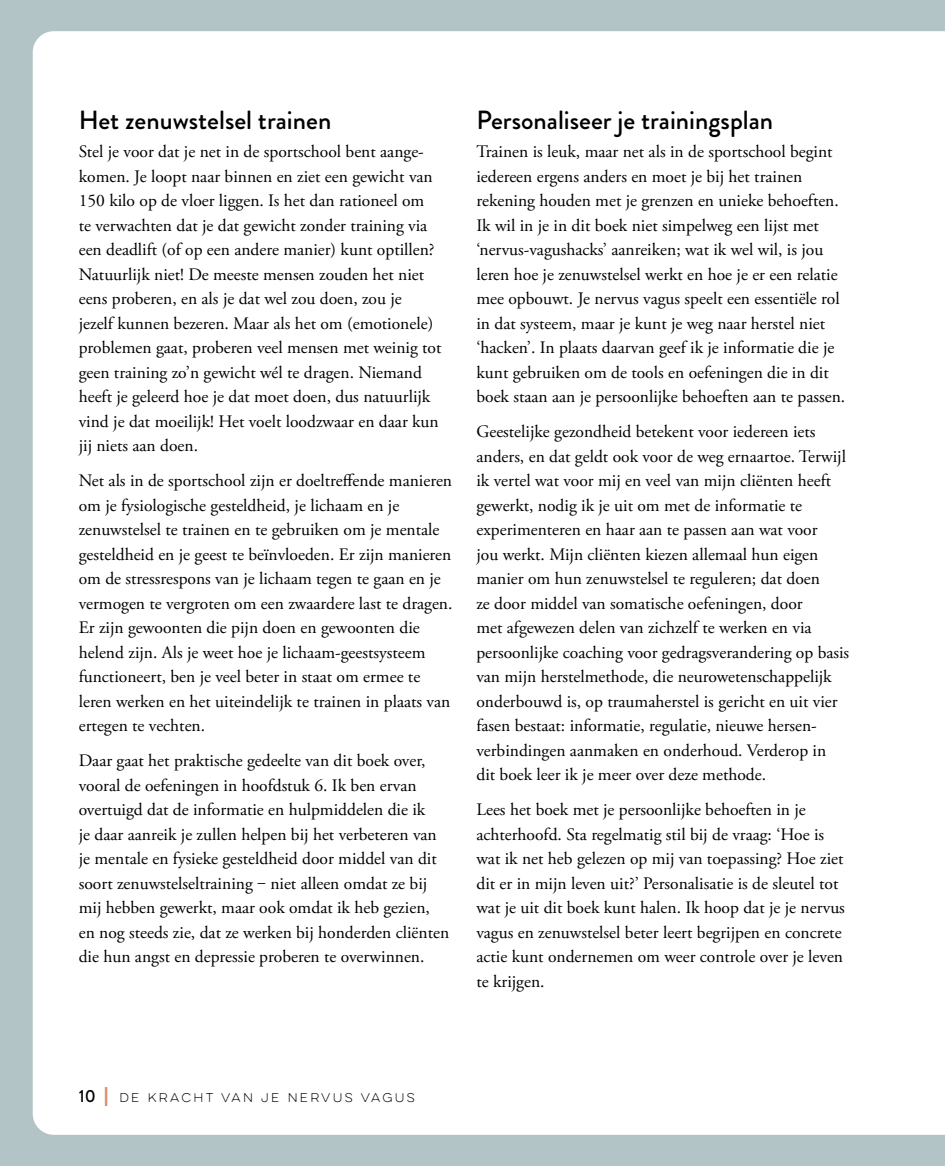
<style>
.page{position:relative;width:945px;height:1166px;background:#b3c4c7}
.page>*{position:absolute;margin:0;border:0;box-sizing:border-box;transform-origin:0 0}
.t1{font:500 26.25px "Brandon Grotesque";color:#000}
.t2{font:17.5px/24.5px "Adobe Garamond Pro";color:#000}
.t3{font:11.38px "Lulo One";color:#000}
.s1{font-family:"Brandon Grotesque";font-weight:500;font-size:17.5px}
.s2{font-weight:700;font-size:16.45px;color:#da8a6b}
</style>
<div class="page">
<div style="left:33px;top:31px;width:912px;height:1103px;background:#fff"></div>
<h1 class="t1" style="left:79px;top:101px;width:254px">Het zenuwstelsel trainen</h1>
<p class="t2" style="left:79px;top:140px;width:364px">Stel je voor dat je net in de sportschool bent aange&shy;komen. Je loopt naar binnen en ziet een gewicht van 150 kilo op de vloer liggen. Is het dan rationeel om<br>te verwachten dat je dat gewicht zonder training via een deadlift (of op een andere manier) kunt optillen?<br>Natuurlijk niet! De meeste mensen zouden het niet eens proberen, en als je dat wel zou doen, zou je<br>jezelf kunnen bezeren. Maar als het om (emotionele) problemen gaat, proberen veel mensen met weinig tot geen training zo’n gewicht wél te dragen. Niemand heeft je geleerd hoe je dat moet doen, dus natuurlijk vind je dat moeilijk! Het voelt loodzwaar en daar kun jij niets aan doen.</p>
<p class="t2" style="left:79px;top:469px;width:375px">Net als in de sportschool zijn er doeltreffende manieren om je fysiologische gesteldheid, je lichaam en je zenuwstelsel te trainen en te gebruiken om je mentale gesteldheid en je geest te beïnvloeden. Er zijn manieren om de stressrespons van je lichaam tegen te gaan en je vermogen te vergroten om een zwaardere last te dragen.<br>Er zijn gewoonten die pijn doen en gewoonten die helend zijn. Als je weet hoe je lichaam-geestsysteem functioneert, ben je veel beter in staat om ermee te leren werken en het uiteindelijk te trainen in plaats van ertegen te vechten.</p>
<p class="t2" style="left:79px;top:749px;width:372px">Daar gaat het praktische gedeelte van dit boek over, vooral de oefeningen in hoofdstuk 6. Ik ben ervan overtuigd dat de informatie en hulpmiddelen die ik<br>je daar aanreik je zullen helpen bij het verbeteren van je mentale en fysieke gesteldheid door middel van dit soort zenuwstelseltraining ‒ niet alleen omdat ze bij mij hebben gewerkt, maar ook omdat ik heb gezien, en nog steeds zie, dat ze werken bij honderden cliënten die hun angst en depressie proberen te overwinnen.</p>
<h1 class="t1" style="left:476px;top:101px;width:298px">Personaliseer je trainingsplan</h1>
<p class="t2" style="left:476px;top:140px;width:370px">Trainen is leuk, maar net als in de sportschool begint iedereen ergens anders en moet je bij het trainen rekening houden met je grenzen en unieke behoeften.<br>Ik wil in je in dit boek niet simpelweg een lijst met ‘nervus-vagushacks’ aanreiken; wat ik wel wil, is jou leren hoe je zenuwstelsel werkt en hoe je er een relatie mee opbouwt. Je nervus vagus speelt een essentiële rol in dat systeem, maar je kunt je weg naar herstel niet ‘hacken’. In plaats daarvan geef ik je informatie die je kunt gebruiken om de tools en oefeningen die in dit boek staan aan je persoonlijke behoeften aan te passen.</p>
<p class="t2" style="left:476px;top:420px;width:374px">Geestelijke gezondheid betekent voor iedereen iets anders, en dat geldt ook voor de weg ernaartoe. Terwijl ik vertel wat voor mij en veel van mijn cliënten heeft gewerkt, nodig ik je uit om met de informatie te experimenteren en haar aan te passen aan wat voor<br>jou werkt. Mijn cliënten kiezen allemaal hun eigen manier om hun zenuwstelsel te reguleren; dat doen<br>ze door middel van somatische oefeningen, door<br>met afgewezen delen van zichzelf te werken en via persoonlijke coaching voor gedragsverandering op basis van mijn herstelmethode, die neurowetenschappelijk onderbouwd is, op traumaherstel is gericht en uit vier fasen bestaat: informatie, regulatie, nieuwe hersen&shy;verbindingen aanmaken en onderhoud. Verderop in dit boek leer ik je meer over deze methode.</p>
<p class="t2" style="left:476px;top:798px;width:370px">Lees het boek met je persoonlijke behoeften in je achterhoofd. Sta regelmatig stil bij de vraag: ‘Hoe is wat ik net heb gelezen op mij van toepassing? Hoe ziet dit er in mijn leven uit?’ Personalisatie is de sleutel tot wat je uit dit boek kunt halen. Ik hoop dat je je nervus vagus en zenuwstelsel beter leert begrijpen en concrete actie kunt ondernemen om weer controle over je leven te krijgen.</p>
<p class="t3" style="left:79px;top:1089px;width:340px"><span class="s1">10</span> <span class="s2">|</span> DE KRACHT VAN JE NERVUS VAGUS</p>
</div>
